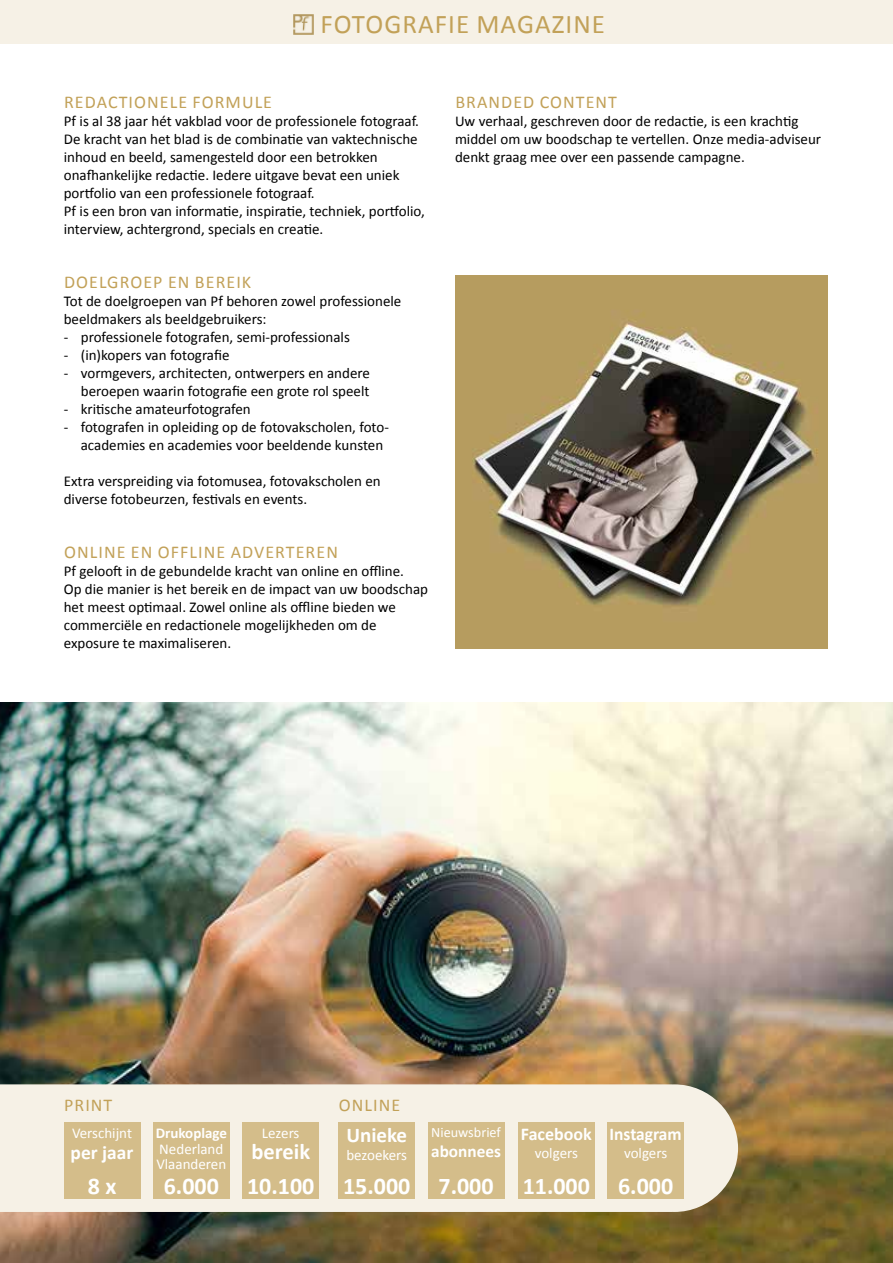
<style>
.page{position:relative;width:893px;height:1263px;background:#fff}
.page>*{position:absolute;margin:0;border:0;box-sizing:border-box;transform-origin:0 0}
.t1{font:27px "Calibri";letter-spacing:.04em;color:#c2a158}
.t2{font:700 24px "Calibri";color:#fff}
.t3{font:700 22.5px "Calibri";color:#fff}
.t4{font:700 21px "Calibri";color:#fff}
.t5{font:700 19.5px "Calibri";color:#fff}
.t6{font:18px "Calibri";letter-spacing:.06em;color:#c2a158}
.t7{font:700 18px "Calibri";color:#fff}
.t8{font:700 17.25px "Calibri";color:#fff}
.t9{font:15px/18px "Calibri";color:#000}
.t10{font:15px/15.8px "Calibri";color:#fff}
.t11{font:700 15px "Calibri";color:#fff}
.t12{font:14.25px "Calibri";color:#fff}
</style>
<div class="page">
<div style="left:0;top:0;width:893px;height:44px;background:#f6f1e6"></div>
<img style="left:0;top:702px;width:893px;height:561px">
<div style="left:0;top:1084px;width:738px;height:128px;background:#f6f1e6"></div>
<div style="left:153px;top:1123px;width:77px;height:76px;background:#d4bd8a"></div>
<div style="left:428px;top:1123px;width:76px;height:76px;background:#d4bd8a"></div>
<div style="left:607px;top:1123px;width:77px;height:76px;background:#d4bd8a"></div>
<div style="left:338px;top:1123px;width:77px;height:76px;background:#d4bd8a"></div>
<div style="left:518px;top:1123px;width:77px;height:76px;background:#d4bd8a"></div>
<div style="left:64px;top:1123px;width:76px;height:76px;background:#d4bd8a"></div>
<div style="left:242px;top:1123px;width:77px;height:76px;background:#d4bd8a"></div>
<img style="left:293px;top:14px;width:21px;height:21px">
<img style="left:455px;top:276px;width:373px;height:372px">
<h1 class="t1" style="left:321px;top:7px;width:286px">FOTOGRAFIE MAGAZINE</h1>
<p class="t6" style="left:64px;top:91px;width:209px">REDACTIONELE FORMULE</p>
<p class="t9" style="left:64px;top:112px;width:363px">Pf is al 38 jaar hét vakblad voor de professionele fotograaf.<br>De kracht van het blad is de combinatie van vaktechnische inhoud en beeld, samengesteld door een betrokken onafhankelijke redactie. Iedere uitgave bevat een uniek portfolio van een professionele fotograaf.<br>Pf is een bron van informatie, inspiratie, techniek, portfolio, interview, achtergrond, specials en creatie.</p>
<p class="t6" style="left:64px;top:271px;width:189px">DOELGROEP EN BEREIK</p>
<p class="t9" style="left:64px;top:292px;width:339px">Tot de doelgroepen van Pf behoren zowel professionele beeldmakers als beeldgebruikers:</p>
<p class="t9" style="left:64px;top:328px;width:288px">- professionele fotografen, semi-professionals</p>
<p class="t9" style="left:64px;top:346px;width:167px">- (in)kopers van fotografie</p>
<p class="t9" style="left:64px;top:364px;width:308px;text-align:right">- vormgevers, architecten, ontwerpers en andere beroepen waarin fotografie een grote rol speelt</p>
<p class="t9" style="left:64px;top:400px;width:189px">- kritische amateurfotografen</p>
<p class="t9" style="left:81px;top:418px;width:309px;text-indent:-17px">- fotografen in opleiding op de fotovakscholen, foto&shy;academies en academies voor beeldende kunsten</p>
<p class="t9" style="left:64px;top:472px;width:318px">Extra verspreiding via fotomusea, fotovakscholen en diverse fotobeurzen, festivals en events.</p>
<p class="t6" style="left:64px;top:541px;width:275px">ONLINE EN OFFLINE ADVERTEREN</p>
<p class="t9" style="left:64px;top:562px;width:366px">Pf gelooft in de gebundelde kracht van online en offline.<br>Op die manier is het bereik en de impact van uw boodschap het meest optimaal. Zowel online als offline bieden we commerciële en redactionele mogelijkheden om de exposure te maximaliseren.</p>
<p class="t6" style="left:455px;top:91px;width:163px">BRANDED CONTENT</p>
<p class="t9" style="left:455px;top:112px;width:368px">Uw verhaal, geschreven door de redactie, is een krachtig middel om uw boodschap te vertellen. Onze media-adviseur denkt graag mee over een passende campagne.</p>
<p class="t6" style="left:64px;top:1093px;width:50px">PRINT</p>
<p class="t6" style="left:339px;top:1093px;width:63px">ONLINE</p>
<p class="t10" style="left:72px;top:1125px;width:62px">Verschijnt</p>
<h3 class="t5" style="left:71px;top:1139px;width:64px">per jaar</h3>
<h2 class="t2" style="left:88px;top:1171px;width:30px">8 x</h2>
<p class="t11" style="left:156px;top:1123px;width:73px">Drukoplage</p>
<p class="t10" style="left:156px;top:1141px;width:71px">Nederland<br>Vlaanderen</p>
<h2 class="t2" style="left:164px;top:1171px;width:57px">6.000</h2>
<p class="t10" style="left:262px;top:1125px;width:39px">Lezers</p>
<h3 class="t3" style="left:251px;top:1137px;width:60px">bereik</h3>
<h2 class="t2" style="left:247px;top:1171px;width:69px">10.100</h2>
<h3 class="t4" style="left:346px;top:1122px;width:62px">Unieke</h3>
<p class="t10" style="left:346px;top:1147px;width:62px">bezoekers</p>
<h2 class="t2" style="left:343px;top:1171px;width:69px">15.000</h2>
<p class="t12" style="left:431px;top:1123px;width:71px">Nieuwsbrief</p>
<p class="t8" style="left:431px;top:1140px;width:71px">abonnees</p>
<h2 class="t2" style="left:438px;top:1171px;width:57px">7.000</h2>
<p class="t7" style="left:521px;top:1123px;width:72px">Facebook</p>
<p class="t10" style="left:535px;top:1145px;width:45px">volgers</p>
<h2 class="t2" style="left:523px;top:1171px;width:69px">11.000</h2>
<p class="t7" style="left:609px;top:1123px;width:74px">Instagram</p>
<p class="t10" style="left:624px;top:1145px;width:45px">volgers</p>
<h2 class="t2" style="left:618px;top:1171px;width:57px">6.000</h2>
</div>
